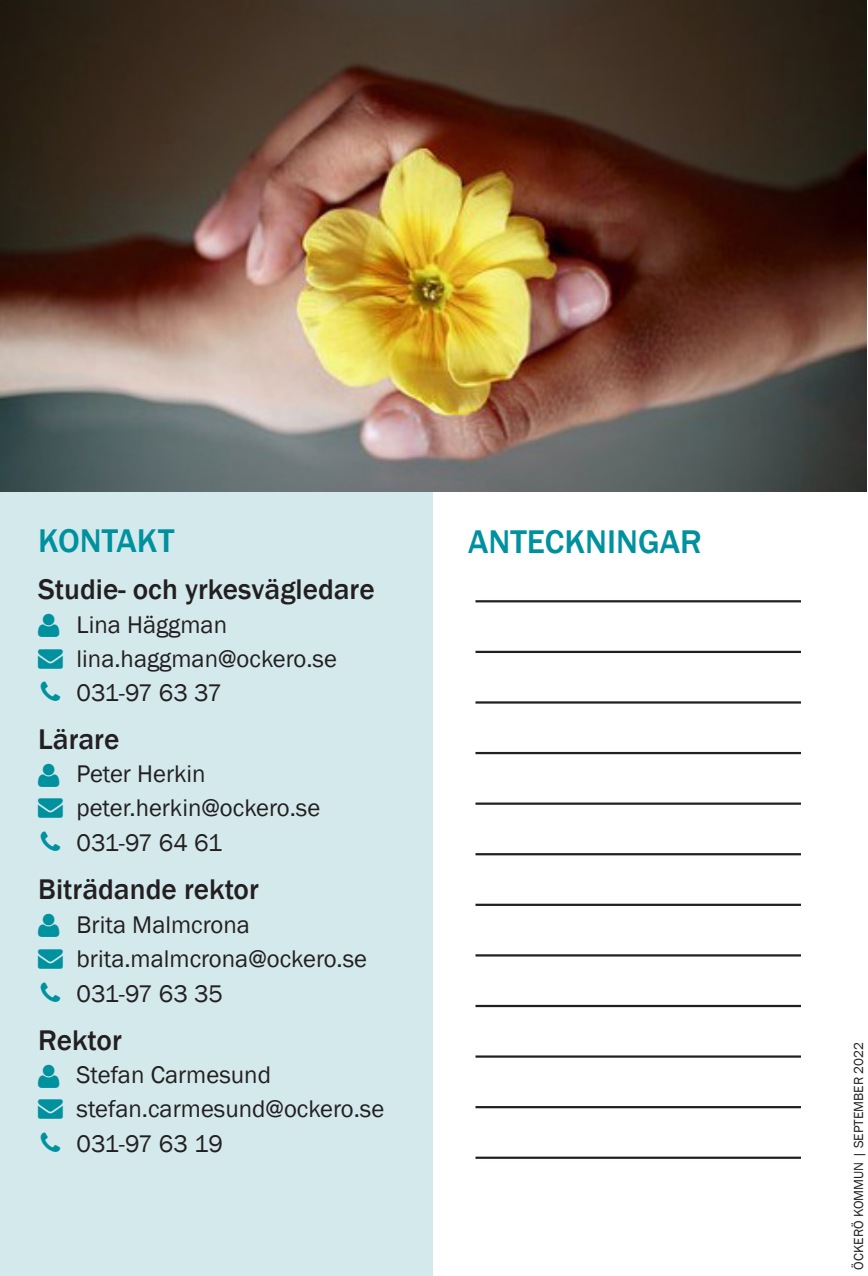
<style>
.page{position:relative;width:868px;height:1276px;background:#fff}
.page>*{position:absolute;margin:0;border:0;box-sizing:border-box;transform-origin:0 0}
.adress_-_rubrik{font:500 33.75px "Franklin Gothic";color:#00919f}
.adress_-_rubrik_2{font:500 29.25px "Franklin Gothic";color:#231f20}
.adress_-_innehåll{font:24.75px "Franklin Gothic";color:#231f20}
.t1{font:13.5px "Franklin Gothic";color:#231f20}
.s1{color:#00919f}
</style>
<div class="page">
<div style="left:0;top:427px;width:433px;height:849px;background:#d3e9ec"></div>
<img style="left:0;top:0;width:866px;height:491px">
<hr style="left:475px;top:600px;width:325px;height:2px;background:#231f20">
<hr style="left:475px;top:651px;width:325px;height:2px;background:#231f20">
<hr style="left:475px;top:802px;width:325px;height:3px;background:#231f20">
<hr style="left:475px;top:752px;width:325px;height:2px;background:#231f20">
<hr style="left:475px;top:701px;width:325px;height:2px;background:#231f20">
<hr style="left:475px;top:853px;width:325px;height:2px;background:#231f20">
<hr style="left:475px;top:903px;width:325px;height:3px;background:#231f20">
<hr style="left:475px;top:954px;width:325px;height:2px;background:#231f20">
<hr style="left:475px;top:1005px;width:325px;height:2px;background:#231f20">
<hr style="left:475px;top:1055px;width:325px;height:2px;background:#231f20">
<hr style="left:475px;top:1106px;width:325px;height:2px;background:#231f20">
<hr style="left:475px;top:1156px;width:325px;height:3px;background:#231f20">
<p class="adress_-_rubrik" style="left:38px;top:519px;width:137px">KONTAKT</p>
<p class="adress_-_rubrik" style="left:468px;top:521px;width:235px">ANTECKNINGAR</p>
<p class="adress_-_rubrik_2" style="left:38px;top:571px;width:338px">Studie- och yrkesvägledare</p>
<p class="adress_-_innehåll" style="left:77px;top:609px;width:152px">Lina Häggman</p>
<p class="adress_-_innehåll" style="left:38px;top:643px;width:300px"><span class="s1">→</span> lina.haggman@ockero.se</p>
<p class="adress_-_innehåll" style="left:77px;top:677px;width:147px">031-97 63 37</p>
<p class="adress_-_rubrik_2" style="left:38px;top:721px;width:82px">Lärare</p>
<p class="adress_-_innehåll" style="left:77px;top:759px;width:130px">Peter Herkin</p>
<p class="adress_-_innehåll" style="left:38px;top:792px;width:283px"><span class="s1">→</span> peter.herkin@ockero.se</p>
<p class="adress_-_innehåll" style="left:77px;top:827px;width:147px">031-97 64 61</p>
<p class="adress_-_rubrik_2" style="left:38px;top:871px;width:222px">Biträdande rektor</p>
<p class="adress_-_innehåll" style="left:77px;top:909px;width:175px">Brita Malmcrona</p>
<p class="adress_-_innehåll" style="left:38px;top:943px;width:330px"><span class="s1">→</span> brita.malmcrona@ockero.se</p>
<p class="adress_-_innehåll" style="left:77px;top:978px;width:148px">031-97 63 35</p>
<p class="adress_-_rubrik_2" style="left:38px;top:1021px;width:85px">Rektor</p>
<p class="adress_-_innehåll" style="left:77px;top:1059px;width:196px">Stefan Carmesund</p>
<p class="adress_-_innehåll" style="left:38px;top:1093px;width:347px"><span class="s1">→</span> stefan.carmesund@ockero.se</p>
<p class="adress_-_innehåll" style="left:77px;top:1128px;width:148px">031-97 63 19</p>
<p class="t1" style="left:850px;top:1269px;width:229px;rotate:-90deg">ÖCKERÖ KOMMUN | SEPTEMBER 2022</p>
</div>
